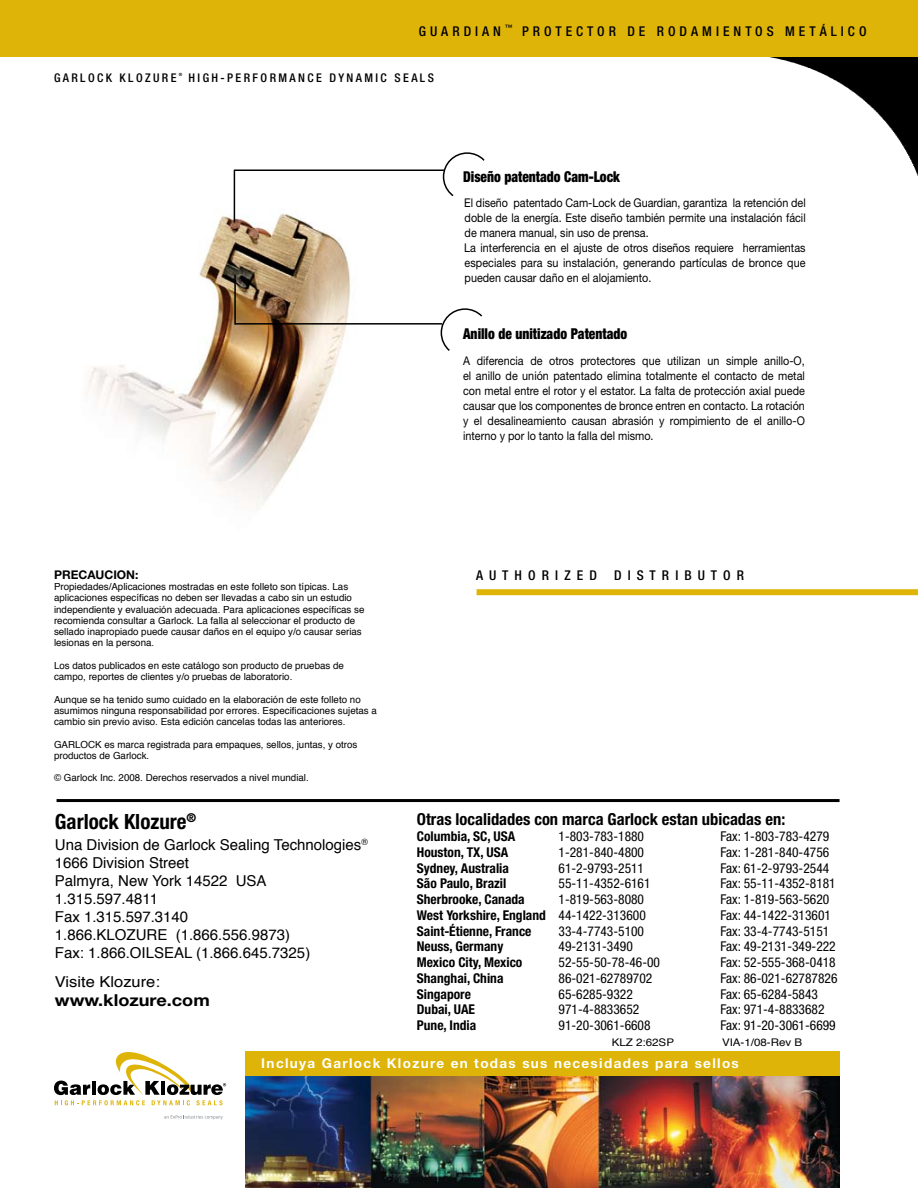
<style>
.page{position:relative;width:918px;height:1188px;background:#fff}
.page>*{position:absolute;margin:0;border:0;box-sizing:border-box;transform-origin:0 0}
.t1{font:700 condensed 21px "Helvetica Neue";color:#000}
.t2{font:700 condensed 16.5px "Helvetica Neue";color:#000}
.t3{font:700 16.5px "Helvetica Neue";color:#000;scale:1.1 1}
.t4{font:15px/18px "Helvetica";color:#000}
.t5{font:900 condensed 15px "Helvetica Neue";color:#000;scale:.9 1}
.t6{font:15px "Helvetica";color:#000;scale:1.1 1}
.t7{font:condensed 13.5px "Helvetica Neue";color:#000}
.t8{font:700 condensed 13.5px "Helvetica Neue";color:#000}
.t9{font:500 condensed 13.5px "Helvetica Neue";letter-spacing:.3em;color:#000}
.t10{font:700 13.5px "Helvetica Neue";letter-spacing:.1em;color:#fff}
.t11{font:12px/15px "Helvetica Neue";color:#000;scale:.9 1}
.t12{font:500 condensed 12px "Helvetica Neue";letter-spacing:.2em;color:#000}
.t13{font:700 12px "Helvetica Neue";color:#000}
.t14{font:10.5px "Helvetica";color:#000;scale:1.1 1}
.t15{font:9.75px/11.2px "Helvetica";color:#000}
.t16{font:500 condensed 4.35px "Helvetica Neue";color:#000}
.s1{font-weight:400}
</style>
<div class="page">
<img style="left:85px;top:194px;width:266px;height:316px">
<img style="left:769px;top:57px;width:149px;height:119px">
<div style="left:0;top:0;width:918px;height:57px;background:#deb408"></div>
<img style="left:246px;top:1076px;width:593px;height:112px">
<div style="left:245px;top:1051px;width:595px;height:25px;background:#deb408"></div>
<hr style="left:57px;top:799px;width:783px;height:3px;background:#000">
<div style="left:477px;top:589px;width:441px;height:6px;background:#deb408"></div>
<svg style="left:164px;top:1115px;width:59px;height:4px"></svg>
<svg style="left:54px;top:1052px;width:172px;height:53px"></svg>
<hr style="left:234px;top:170px;width:210px;height:1px;background:#000">
<div style="left:443px;top:152px;width:49px;height:49px;border:2px solid #000;border-radius:50%"></div>
<svg style="left:450px;top:155px;width:42px;height:46px"></svg>
<svg style="left:440px;top:308px;width:42px;height:43px"></svg>
<hr style="left:234px;top:170px;width:1px;height:52px;background:#000">
<hr style="left:235px;top:323px;width:207px;height:2px;background:#000">
<hr style="left:234px;top:275px;width:2px;height:50px;background:#000">
<h3 class="t9" style="left:419px;top:23px;width:449px">GUARDIAN <sup>™</sup> PROTECTOR DE RODAMIENTOS METÁLICO</h3>
<p class="t12" style="left:54px;top:70px;width:124px">GARLOCK KLOZURE</p>
<p class="t16" style="left:179px;top:72px;width:5px">®</p>
<p class="t12" style="left:189px;top:70px;width:247px">HIGH-PERFORMANCE DYNAMIC SEALS</p>
<h3 class="t5" style="left:463px;top:167px;width:176px">Diseño patentado Cam-Lock</h3>
<p class="t11" style="left:464px;top:196px;width:381px">El diseño patentado Cam-Lock de Guardian, garantiza la retención del doble de la energía. Este diseño también permite una instalación fácil de manera manual, sin uso de prensa.<br>La interferencia en el ajuste de otros diseños requiere herramientas especiales para su instalación, generando partículas de bronce que pueden causar daño en el alojamiento.</p>
<h3 class="t5" style="left:463px;top:324px;width:184px">Anillo de unitizado Patentado</h3>
<p class="t11" style="left:463px;top:353px;width:381px;text-align:justify">A diferencia de otros protectores que utilizan un simple anillo-O, el anillo de unión patentado elimina totalmente el contacto de metal con metal entre el rotor y el estator. La falta de protección axial puede causar que los componentes de bronce entren en contacto. La rotación y el desalineamiento causan abrasión y rompimiento de el anillo-O interno y por lo tanto la falla del mismo.</p>
<p class="t13" style="left:54px;top:567px;width:86px">PRECAUCION:</p>
<p class="t15" style="left:54px;top:581px;width:312px">Propiedades/Aplicaciones mostradas en este folleto son típicas. Las aplicaciones específicas no deben ser llevadas a cabo sin un estudio independiente y evaluación adecuada. Para aplicaciones específicas se recomienda consultar a Garlock. La falla al seleccionar el producto de sellado inapropiado puede causar daños en el equipo y/o causar serias lesionas en la persona.</p>
<p class="t15" style="left:54px;top:660px;width:291px">Los datos publicados en este catálogo son producto de pruebas de campo, reportes de clientes y/o pruebas de laboratorio.</p>
<p class="t15" style="left:54px;top:694px;width:324px">Aunque se ha tenido sumo cuidado en la elaboración de este folleto no asumimos ninguna responsabilidad por errores. Especificaciones sujetas a cambio sin previo aviso. Esta edición cancelas todas las anteriores.</p>
<p class="t15" style="left:54px;top:739px;width:305px">GARLOCK es marca registrada para empaques, sellos, juntas, y otros productos de Garlock.</p>
<p class="t15" style="left:54px;top:773px;width:256px">© Garlock Inc. 2008. Derechos reservados a nivel mundial.</p>
<h1 class="t1" style="left:55px;top:809px;width:143px">Garlock Klozure<sup>®</sup></h1>
<h3 class="t4" style="left:55px;top:836px;width:315px">Una Division de Garlock Sealing Technologies<sup>®<br></sup>1666 Division Street<br>Palmyra, New York 14522 USA<br>1.315.597.4811<br>Fax 1.315.597.3140<br>1.866.KLOZURE (1.866.556.9873)<br>Fax: 1.866.OILSEAL (1.866.645.7325)</h3>
<h3 class="t6" style="left:55px;top:970px;width:97px">Visite Klozure:</h3>
<h2 class="t3" style="left:55px;top:990px;width:142px">www.klozure.com</h2>
<h3 class="t9" style="left:476px;top:567px;width:122px">A U T H O R I Z E D</h3>
<h3 class="t9" style="left:614px;top:567px;width:132px">D I S T R I B U T O R</h3>
<h2 class="t2" style="left:417px;top:809px;width:370px">Otras localidades con marca Garlock estan ubicadas en:</h2>
<h3 class="t8" style="left:417px;top:828px;width:100px">Columbia, SC, USA</h3>
<h3 class="t7" style="left:559px;top:829px;width:87px">1-803-783-1880</h3>
<h3 class="t7" style="left:721px;top:829px;width:110px">Fax: 1-803-783-4279</h3>
<h3 class="t8" style="left:417px;top:844px;width:93px">Houston, TX, USA</h3>
<h3 class="t7" style="left:559px;top:844px;width:87px">1-281-840-4800</h3>
<h3 class="t7" style="left:721px;top:844px;width:110px">Fax: 1-281-840-4756</h3>
<h3 class="t8" style="left:417px;top:860px;width:94px">Sydney, Australia</h3>
<h3 class="t7" style="left:559px;top:860px;width:87px">61-2-9793-2511</h3>
<h3 class="t7" style="left:721px;top:860px;width:110px">Fax: 61-2-9793-2544</h3>
<h3 class="t8" style="left:417px;top:875px;width:91px">São Paulo, Brazil</h3>
<h3 class="t7" style="left:559px;top:876px;width:94px">55-11-4352-6161</h3>
<h3 class="t7" style="left:721px;top:876px;width:117px">Fax: 55-11-4352-8181</h3>
<h3 class="t8" style="left:417px;top:891px;width:109px">Sherbrooke, Canada</h3>
<h3 class="t7" style="left:559px;top:892px;width:87px">1-819-563-8080</h3>
<h3 class="t7" style="left:721px;top:892px;width:110px">Fax: 1-819-563-5620</h3>
<h3 class="t8" style="left:417px;top:907px;width:231px">West Yorkshire, England <span class="s1">44-1422-313600</span></h3>
<h3 class="t7" style="left:721px;top:907px;width:112px">Fax: 44-1422-313601</h3>
<h3 class="t8" style="left:417px;top:923px;width:116px">Saint-Étienne, France</h3>
<h3 class="t7" style="left:559px;top:923px;width:87px">33-4-7743-5100</h3>
<h3 class="t7" style="left:721px;top:923px;width:110px">Fax: 33-4-7743-5151</h3>
<h3 class="t8" style="left:417px;top:938px;width:88px">Neuss, Germany</h3>
<h3 class="t7" style="left:559px;top:939px;width:76px">49-2131-3490</h3>
<h3 class="t7" style="left:721px;top:939px;width:117px">Fax: 49-2131-349-222</h3>
<h3 class="t8" style="left:417px;top:954px;width:107px">Mexico City, Mexico</h3>
<h3 class="t7" style="left:559px;top:955px;width:103px">52-55-50-78-46-00</h3>
<h3 class="t7" style="left:721px;top:955px;width:117px">Fax: 52-555-368-0418</h3>
<h3 class="t8" style="left:417px;top:970px;width:88px">Shanghai, China</h3>
<h3 class="t7" style="left:559px;top:970px;width:95px">86-021-62789702</h3>
<h3 class="t7" style="left:721px;top:970px;width:118px">Fax: 86-021-62787826</h3>
<h3 class="t8" style="left:417px;top:986px;width:56px">Singapore</h3>
<h3 class="t7" style="left:559px;top:986px;width:76px">65-6285-9322</h3>
<h3 class="t7" style="left:721px;top:986px;width:99px">Fax: 65-6284-5843</h3>
<h3 class="t8" style="left:417px;top:1001px;width:60px">Dubai, UAE</h3>
<h3 class="t7" style="left:559px;top:1002px;width:82px">971-4-8833652</h3>
<h3 class="t7" style="left:721px;top:1002px;width:105px">Fax: 971-4-8833682</h3>
<h3 class="t8" style="left:417px;top:1017px;width:61px">Pune, India</h3>
<h3 class="t7" style="left:559px;top:1018px;width:94px">91-20-3061-6608</h3>
<h3 class="t7" style="left:721px;top:1018px;width:117px">Fax: 91-20-3061-6699</h3>
<p class="t14" style="left:612px;top:1034px;width:58px">KLZ 2:62SP</p>
<p class="t14" style="left:722px;top:1034px;width:74px">VIA-1/08-Rev B</p>
<h3 class="t10" style="left:261px;top:1055px;width:479px">Incluya Garlock Klozure en todas sus necesidades para sellos</h3>
</div>
